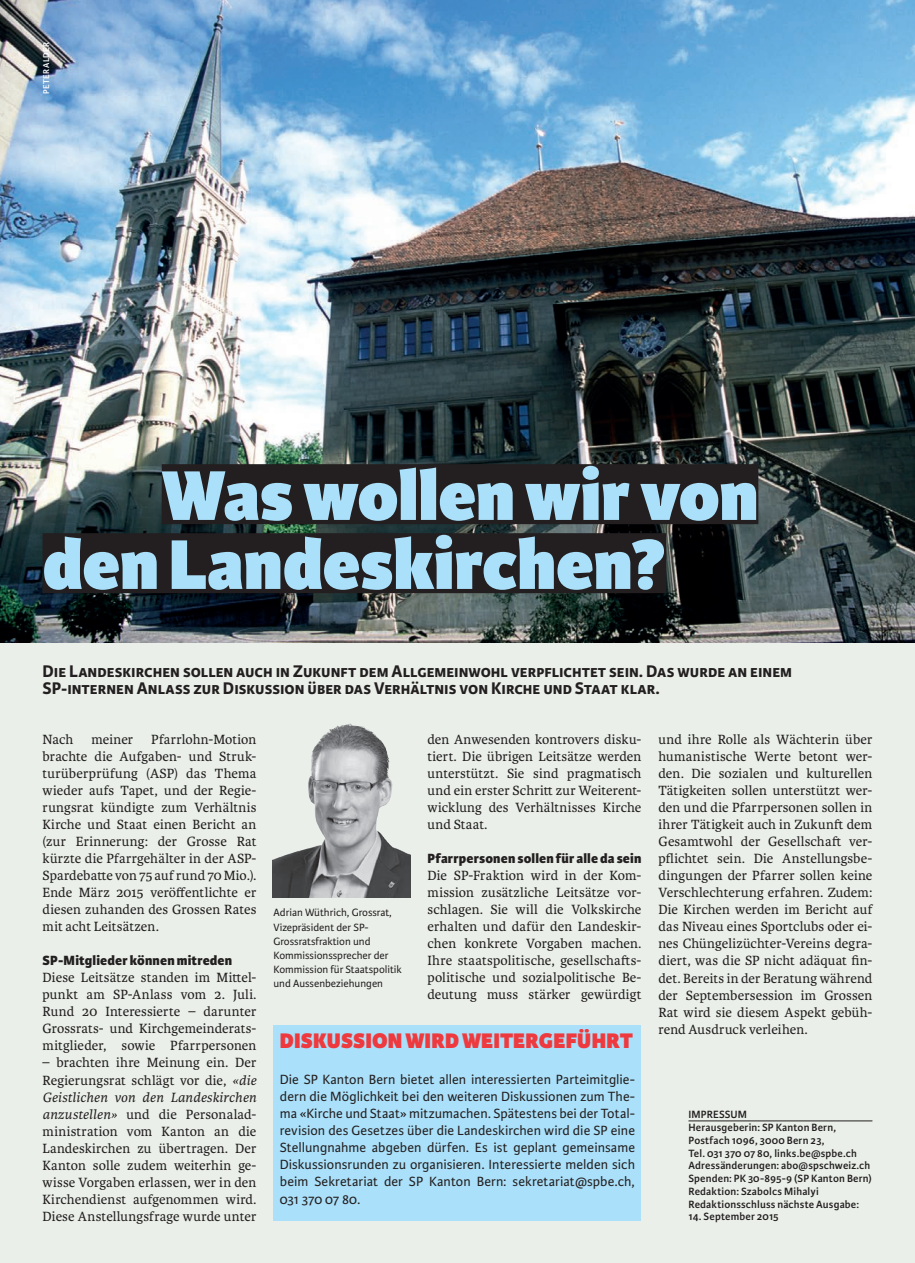
<style>
.page{position:relative;width:915px;height:1263px;background:#fff}
.page>*{position:absolute;margin:0;border:0;box-sizing:border-box;transform-origin:0 0}
.t1{font:800 75px/69px "Karmina Sans";color:#aae0f9}
.t2{font:800 22.5px "Karmina Sans";letter-spacing:.005em;color:#ee3a3e}
.t3{font:700 18px/17px "Karmina Sans";color:#231f20}
.t4{font:14.25px/17px "Karmina";letter-spacing:.01em;color:#231f20;text-align:justify}
.t5{font:14.25px/17px "Karmina Sans";letter-spacing:.005em;color:#231f20;text-align:justify}
.t6{font:800 14.25px "Karmina Sans";letter-spacing:.01em;color:#231f20}
.t7{font:600 11.25px/12.8px "Karmina Sans";letter-spacing:.015em;color:#231f20}
.t8{font:11.25px/14.1px "Karmina Sans";color:#231f20}
.t9{font:600 9px "Karmina Sans";letter-spacing:.02em;color:#fff}
.s1{font-style:italic}
</style>
<div class="page">
<div style="left:0;top:0;width:914px;height:1263px;background:#eaf0e9"></div>
<img style="left:0;top:0;width:914px;height:642px">
<div style="left:162px;top:464px;width:596px;height:60px;background:#231f20"></div>
<div style="left:43px;top:533px;width:623px;height:60px;background:#231f20"></div>
<hr style="left:688px;top:1120px;width:184px;height:1px;background:#231f20">
<div style="left:273px;top:1025px;width:368px;height:195px;background:#aae0f9"></div>
<img style="left:272px;top:724px;width:138px;height:173px">
<p class="t9" style="left:41px;top:94px;width:53px;rotate:-90deg">PETER ALDER</p>
<h1 class="t1" style="left:43px;top:464px;width:717px;text-indent:119px">Was wollen wir von den Landeskirchen?</h1>
<p class="t3" style="left:43px;top:663px;width:750px">Die Landeskirchen sollen auch in Zukunft dem Allgemeinwohl verpflichtet sein. Das wurde an einem<br>SP-internen Anlass zur Diskussion über das Verhältnis von Kirche und Staat klar.</p>
<p class="t4" style="left:43px;top:731px;width:215px;text-indent:109px">Pfarrlohn-Motion brachte die Aufgaben- und Struk&shy;turüberprüfung (ASP) das Thema wieder aufs Tapet, und der Regie&shy;rungsrat kündigte zum Verhältnis Kirche und Staat einen Bericht an (zur Erinnerung: der Grosse Rat kürzte die Pfarrgehälter in der ASP-Spardebatte von 75 auf rund 70 Mio.).<br>Ende März 2015 veröffentlichte er diesen zuhanden des Grossen Rates mit acht Leitsätzen.</p>
<p class="t6" style="left:43px;top:952px;width:191px">SP-Mitglieder können mitreden</p>
<p class="t4" style="left:43px;top:969px;width:215px">Diese Leitsätze standen im Mittel&shy;punkt am SP-Anlass vom 2. Juli.<br>Rund 20 Interessierte – darunter Grossrats- und Kirchgemeinderats&shy;mitglieder, sowie Pfarrpersonen</p>
<p class="t4" style="left:43px;top:1054px;width:215px">– brachten ihre Meinung ein. Der Regierungsrat schlägt vor die, <span class="s1">«die Geistlichen von den Landeskirchen anzustellen»</span> und die Personalad&shy;ministration vom Kanton an die Landeskirchen zu übertragen. Der Kanton solle zudem weiterhin ge&shy;wisse Vorgaben erlassen, wer in den Kirchendienst aufgenommen wird.<br>Diese Anstellungsfrage wurde unter</p>
<p class="t4" style="left:43px;top:731px;width:32px">Nach</p>
<p class="t4" style="left:91px;top:731px;width:43px">meiner</p>
<p class="t4" style="left:427px;top:731px;width:215px">den Anwesenden kontrovers disku&shy;tiert. Die übrigen Leitsätze werden unterstützt. Sie sind pragmatisch und ein erster Schritt zur Weiterent&shy;wicklung des Verhältnisses Kirche und Staat.</p>
<p class="t6" style="left:427px;top:850px;width:215px">Pfarrpersonen sollen für alle da sein</p>
<p class="t4" style="left:427px;top:867px;width:215px">Die SP-Fraktion wird in der Kom&shy;mission zusätzliche Leitsätze vor&shy;schlagen. Sie will die Volkskirche erhalten und dafür den Landeskir&shy;chen konkrete Vorgaben machen.<br>Ihre staatspolitische, gesellschafts&shy;politische und sozialpolitische Be&shy;deutung muss stärker gewürdigt</p>
<p class="t8" style="left:273px;top:906px;width:130px">Adrian Wüthrich, Grossrat,<br>Vizepräsident der SP-<br>Grossratsfraktion und<br>Kommissionssprecher der<br>Kommission für Staatspolitik und Aussenbeziehungen</p>
<h2 class="t2" style="left:280px;top:1027px;width:354px">DISKUSSION WIRD WEITERGEFÜHRT</h2>
<p class="t5" style="left:280px;top:1071px;width:356px">Die SP Kanton Bern bietet allen interessierten Parteimitglie&shy;dern die Möglichkeit bei den weiteren Diskussionen zum The&shy;ma «Kirche und Staat» mitzumachen. Spätestens bei der Total&shy;revision des Gesetzes über die Landeskirchen wird die SP eine Stellungnahme abgeben dürfen. Es ist geplant gemeinsame Diskussionsrunden zu organisieren. Interessierte melden sich beim Sekretariat der SP Kanton Bern: sekretariat@spbe.ch, 031 370 07 80.</p>
<p class="t4" style="left:658px;top:731px;width:215px">und ihre Rolle als Wächterin über humanistische Werte betont wer&shy;den. Die sozialen und kulturellen Tätigkeiten sollen unterstützt wer&shy;den und die Pfarrpersonen sollen in ihrer Tätigkeit auch in Zukunft dem Gesamtwohl der Gesellschaft ver&shy;pflichtet sein. Die Anstellungsbe&shy;dingungen der Pfarrer sollen keine Verschlechterung erfahren. Zudem:<br>Die Kirchen werden im Bericht auf das Niveau eines Sportclubs oder ei&shy;nes Chüngelizüchter-Vereins degra&shy;diert, was die SP nicht adäquat fin&shy;det. Bereits in der Beratung während der Septembersession im Grossen Rat wird sie diesem Aspekt gebüh&shy;rend Ausdruck verleihen.</p>
<p class="t7" style="left:688px;top:1108px;width:185px">IMPRESSUM<br>Herausgeberin: SP Kanton Bern,<br>Postfach 1096, 3000 Bern 23,<br>Tel. 031 370 07 80, links.be@spbe.ch<br>Adressänderungen: abo@spschweiz.ch<br>Spenden: PK 30-895-9 (SP Kanton Bern)<br>Redaktion: Szabolcs Mihalyi<br>Redaktionsschluss nächste Ausgabe:</p>
<p class="t7" style="left:688px;top:1210px;width:92px">14. September 2015</p>
</div>
